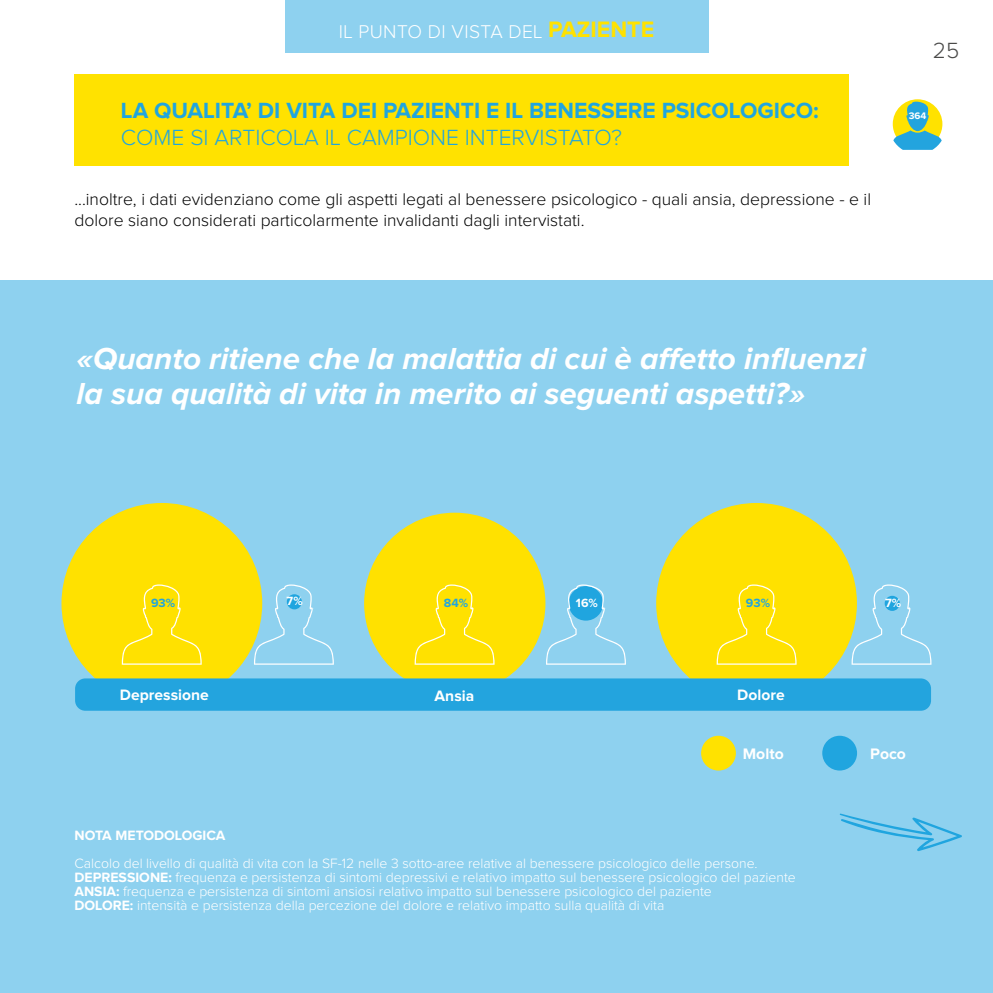
<style>
.page{position:relative;width:993px;height:993px;background:#fff}
.page>*{position:absolute;margin:0;border:0;box-sizing:border-box;transform-origin:0 0}
.t1{font:italic 700 31.5px/35px "Proxima Nova";color:#fff}
.t2{font:700 22.75px "Proxima Nova";color:#20a5df}
.t3{font:300 22.75px "Proxima Nova";color:#20a5df}
.t4{font:300 22.75px "Proxima Nova";color:#4a4a49}
.t5{font:300 19.07px "Proxima Nova";letter-spacing:.02em;color:#fff}
.t6{font:300 17.5px/21px "Proxima Nova";color:#000}
.t7{font:700 15.75px "Proxima Nova";color:#fff}
.t8{font:700 15.58px "Proxima Nova";color:#fff}
.t9{font:300 14px/14px "Proxima Nova";color:#fff}
.t10{font:700 14px "Proxima Nova";color:#fff}
.t11{font:700 12.42px "Proxima Nova";color:#20a5df}
.t12{font:700 12.42px "Proxima Nova";color:#fff}
.t13{font:700 9.8px "Proxima Nova";color:#fff}
.s1{font-weight:700;font-size:23.1px;color:#ffe200}
.s2{font-weight:700}
</style>
<div class="page">
<div style="left:0;top:280px;width:992px;height:712px;background:#8ed1ef"></div>
<div style="left:74px;top:74px;width:774px;height:92px;background:#ffe200"></div>
<svg style="left:254px;top:584px;width:80px;height:80px"></svg>
<div style="left:61px;top:503px;width:201px;height:200px;background:#ffe100;border-radius:50%"></div>
<svg style="left:122px;top:584px;width:80px;height:80px"></svg>
<svg style="left:851px;top:584px;width:80px;height:80px"></svg>
<div style="left:656px;top:503px;width:200px;height:200px;background:#ffe100;border-radius:50%"></div>
<svg style="left:716px;top:584px;width:80px;height:80px"></svg>
<svg style="left:546px;top:584px;width:79px;height:80px"></svg>
<div style="left:364px;top:512px;width:181px;height:181px;background:#ffe100;border-radius:50%"></div>
<svg style="left:414px;top:584px;width:80px;height:80px"></svg>
<div style="left:75px;top:678px;width:855px;height:32px;background:#23a4de;border-radius:10px"></div>
<div style="left:700px;top:735px;width:35px;height:35px;background:#ffe200;border-radius:50%"></div>
<div style="left:822px;top:735px;width:34px;height:35px;background:#20a5df;border-radius:50%"></div>
<svg style="left:839px;top:813px;width:123px;height:38px"></svg>
<svg style="left:892px;top:99px;width:50px;height:51px;background:#96c994"></svg>
<div style="left:285px;top:0;width:422px;height:52px;background:#8ed1ef"></div>
<h3 class="t5" style="left:338px;top:21px;width:317px">IL PUNTO DI VISTA DEL <span class="s1">PAZIENTE</span></h3>
<h2 class="t2" style="left:121px;top:97px;width:699px">LA QUALITA’ DI VITA DEI PAZIENTI E IL BENESSERE PSICOLOGICO:</h2>
<h2 class="t3" style="left:121px;top:125px;width:502px">COME SI ARTICOLA IL CAMPIONE INTERVISTATO?</h2>
<p class="t6" style="left:74px;top:189px;width:798px">...inoltre, i dati evidenziano come gli aspetti legati al benessere psicologico - quali ansia, depressione - e il dolore siano considerati particolarmente invalidanti dagli intervistati.</p>
<h2 class="t4" style="left:932px;top:38px;width:28px">25</h2>
<p class="t13" style="left:908px;top:110px;width:19px">364</p>
<h1 class="t1" style="left:77px;top:341px;width:790px">«Quanto ritiene che la malattia di cui è affetto influenzi la sua qualità di vita in merito ai seguenti aspetti?»</h1>
<p class="t11" style="left:151px;top:595px;width:26px">93%</p>
<p class="t12" style="left:286px;top:594px;width:18px">7%</p>
<p class="t11" style="left:444px;top:595px;width:26px">84%</p>
<p class="t12" style="left:575px;top:595px;width:23px">16%</p>
<p class="t11" style="left:745px;top:595px;width:26px">93%</p>
<p class="t12" style="left:884px;top:595px;width:18px">7%</p>
<p class="t8" style="left:120px;top:685px;width:90px">Depressione</p>
<p class="t8" style="left:434px;top:686px;width:41px">Ansia</p>
<p class="t8" style="left:737px;top:685px;width:49px">Dolore</p>
<p class="t7" style="left:742px;top:744px;width:42px">Molto</p>
<p class="t7" style="left:869px;top:744px;width:37px">Poco</p>
<p class="t10" style="left:74px;top:827px;width:152px">NOTA METODOLOGICA</p>
<p class="t9" style="left:74px;top:856px;width:722px">Calcolo del livello di qualità di vita con la SF-12 nelle 3 sotto-aree relative al benessere psicologico delle persone.<br><span class="s2">DEPRESSIONE:</span> frequenza e persistenza di sintomi depressivi e relativo impatto sul benessere psicologico del paziente <span class="s2">ANSIA:</span> frequenza e persistenza di sintomi ansiosi relativo impatto sul benessere psicologico del paziente<br><span class="s2">DOLORE:</span> intensità e persistenza della percezione del dolore e relativo impatto sulla qualità di vita</p>
</div>
